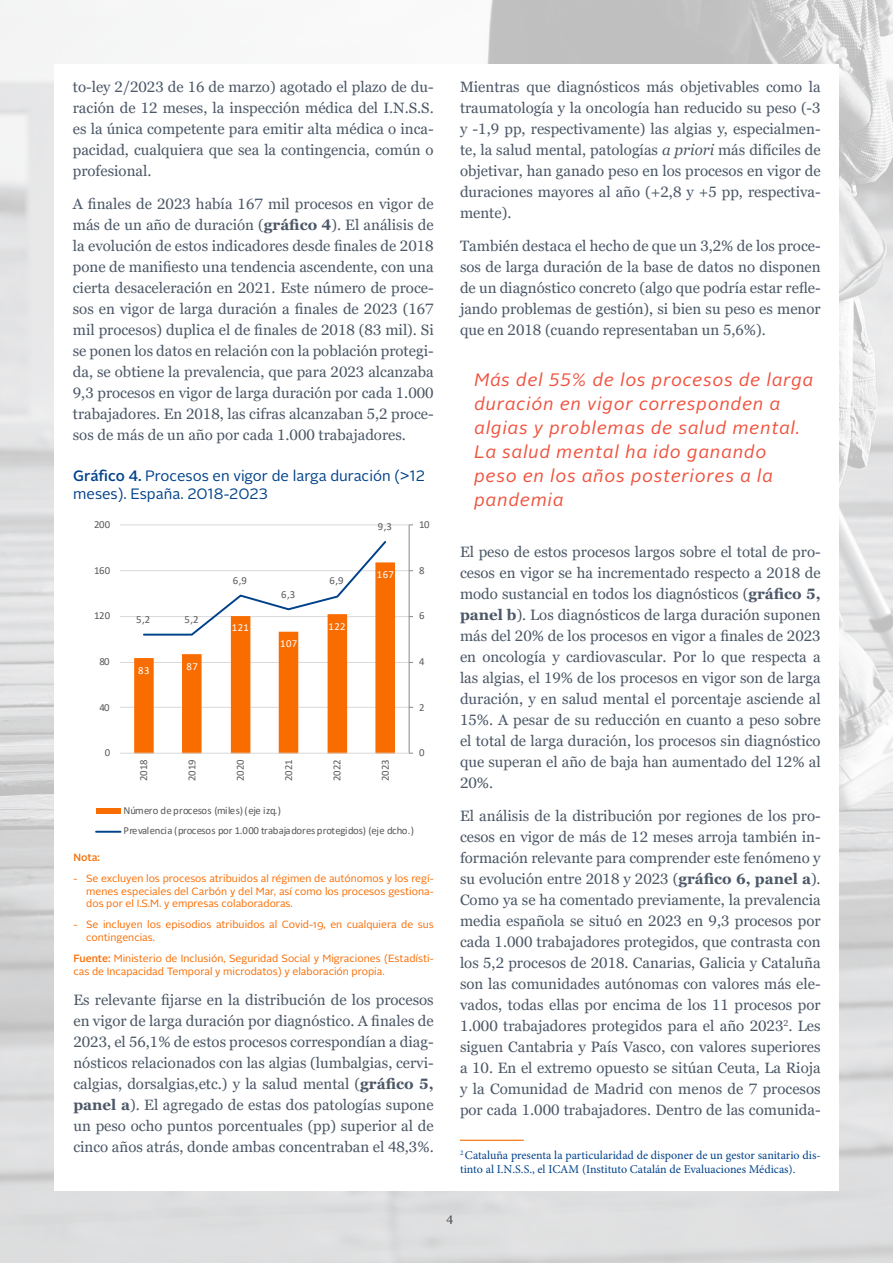
<style>
.page{position:relative;width:893px;height:1263px;background:#fff}
.page>*{position:absolute;margin:0;border:0;box-sizing:border-box;transform-origin:0 0}
.t1{font:italic 18px/24px "Alright Sans";letter-spacing:.05em;color:#f0523e}
.t2{font:15px/21px "Georgia Pro";color:#4c5867;text-align:justify}
.t3{font:15px/18px "Alright Sans";color:#00428a}
.t4{font:12px/14.4px "Minion Pro";color:#00428a}
.t5{font:12px "Georgia";color:#231f20}
.t6{font:10.8px/20.1px "Calibri";letter-spacing:-.025em;color:#595959}
.t7{font:10.8px "Calibri";letter-spacing:.04em;color:#fff}
.t8{font:10.5px/12.6px "Alright Sans";color:#f96c00}
.t9{font:500 10.5px "Alright Sans";color:#f96c00}
.s1{font-weight:700}
.s2{font-weight:500}
.s3{font-style:italic}
</style>
<div class="page">
<img style="left:0;top:0;width:893px;height:1263px">
<div style="left:54px;top:64px;width:785px;height:1127px;background:#fff"></div>
<hr style="left:460px;top:1140px;width:64px;height:1px;background:#f96c00">
<hr style="left:120px;top:707px;width:289px;height:1px;background:#d9d9d9">
<hr style="left:120px;top:662px;width:289px;height:1px;background:#d9d9d9">
<hr style="left:120px;top:616px;width:289px;height:1px;background:#d9d9d9">
<hr style="left:120px;top:570px;width:289px;height:1px;background:#d9d9d9">
<hr style="left:120px;top:524px;width:289px;height:1px;background:#d9d9d9">
<svg style="left:134px;top:562px;width:261px;height:191px"></svg>
<hr style="left:409px;top:525px;width:1px;height:228px;background:#898989">
<hr style="left:120px;top:753px;width:289px;height:1px;background:#d9d9d9">
<svg style="left:142px;top:541px;width:246px;height:96px"></svg>
<div style="left:96px;top:808px;width:24px;height:6px;background:#f96c00"></div>
<hr style="left:96px;top:831px;width:24px;height:2px;background:#00428a">
<p class="t2" style="left:73px;top:77px;width:362px">to-ley 2/2023 de 16 de marzo) agotado el plazo de du&shy;ración de 12 meses, la inspección médica del I.N.S.S. es la única competente para emitir alta médica o inca&shy;pacidad, cualquiera que sea la contingencia, común o profesional.</p>
<p class="t2" style="left:73px;top:194px;width:362px">A finales de 2023 había 167 mil procesos en vigor de más de un año de duración (<span class="s1">gráfico 4</span>). El análisis de la evolución de estos indicadores desde finales de 2018 pone de manifiesto una tendencia ascendente, con una cierta desaceleración en 2021. Este número de proce&shy;sos en vigor de larga duración a finales de 2023 (167 mil procesos) duplica el de finales de 2018 (83 mil). Si se ponen los datos en relación con la población protegi&shy;da, se obtiene la prevalencia, que para 2023 alcanzaba 9,3 procesos en vigor de larga duración por cada 1.000 trabajadores. En 2018, las cifras alcanzaban 5,2 proce&shy;sos de más de un año por cada 1.000 trabajadores.</p>
<p class="t3" style="left:73px;top:467px;width:353px"><span class="s2">Gráfico 4.</span> Procesos en vigor de larga duración (&gt;12 meses). España. 2018-2023</p>
<p class="t6" style="left:94px;top:514px;width:18px">200</p>
<p class="t6" style="left:378px;top:516px;width:16px">9,3</p>
<p class="t6" style="left:419px;top:514px;width:12px">10</p>
<p class="t6" style="left:94px;top:560px;width:18px">160</p>
<p class="t6" style="left:233px;top:570px;width:16px">6,9</p>
<p class="t6" style="left:329px;top:570px;width:16px">6,9</p>
<p class="t7" style="left:377px;top:567px;width:19px">167</p>
<p class="t6" style="left:419px;top:560px;width:7px">8</p>
<p class="t6" style="left:281px;top:584px;width:16px">6,3</p>
<p class="t6" style="left:94px;top:605px;width:18px">120</p>
<p class="t6" style="left:136px;top:609px;width:16px">5,2</p>
<p class="t6" style="left:185px;top:609px;width:16px">5,2</p>
<p class="t7" style="left:232px;top:620px;width:19px">121</p>
<p class="t7" style="left:328px;top:619px;width:19px">122</p>
<p class="t6" style="left:419px;top:605px;width:7px">6</p>
<p class="t7" style="left:280px;top:636px;width:19px">107</p>
<p class="t6" style="left:99px;top:651px;width:12px">80</p>
<p class="t7" style="left:138px;top:663px;width:13px">83</p>
<p class="t7" style="left:186px;top:658px;width:13px">87</p>
<p class="t6" style="left:419px;top:651px;width:7px">4</p>
<p class="t6" style="left:99px;top:697px;width:12px">40</p>
<p class="t6" style="left:419px;top:697px;width:7px">2</p>
<p class="t6" style="left:105px;top:742px;width:7px">0</p>
<p class="t6" style="left:419px;top:742px;width:7px">0</p>
<p class="t6" style="left:133px;top:781px;width:23px;rotate:-90deg">2018</p>
<p class="t6" style="left:182px;top:781px;width:23px;rotate:-90deg">2019</p>
<p class="t6" style="left:230px;top:781px;width:23px;rotate:-90deg">2020</p>
<p class="t6" style="left:278px;top:781px;width:23px;rotate:-90deg">2021</p>
<p class="t6" style="left:327px;top:781px;width:23px;rotate:-90deg">2022</p>
<p class="t6" style="left:375px;top:781px;width:23px;rotate:-90deg">2023</p>
<p class="t6" style="left:123px;top:800px;width:292px">Número de procesos (miles) (eje izq.)<br>Prevalencia (procesos por 1.000 trabajadores protegidos) (eje dcho.)</p>
<p class="t9" style="left:73px;top:850px;width:28px">Nota:</p>
<p class="t8" style="left:86px;top:872px;width:349px;text-align:justify;text-indent:-13px">- Se excluyen los procesos atribuidos al régimen de autónomos y los regí&shy;menes especiales del Carbón y del Mar, así como los procesos gestiona&shy;dos por el I.S.M. y empresas colaboradoras.</p>
<p class="t8" style="left:86px;top:918px;width:349px;text-indent:-13px">- Se incluyen los episodios atribuidos al Covid-19, en cualquiera de sus contingencias.</p>
<p class="t8" style="left:73px;top:952px;width:362px"><span class="s2">Fuente:</span> Ministerio de Inclusión, Seguridad Social y Migraciones (Estadísti&shy;cas de Incapacidad Temporal y microdatos) y elaboración propia.</p>
<p class="t2" style="left:73px;top:990px;width:362px">Es relevante fijarse en la distribución de los procesos en vigor de larga duración por diagnóstico. A finales de 2023, el 56,1% de estos procesos correspondían a diag&shy;nósticos relacionados con las algias (lumbalgias, cervi&shy;calgias, dorsalgias,etc.) y la salud mental (<span class="s1">gráfico 5, panel a</span>). El agregado de estas dos patologías supone un peso ocho puntos porcentuales (pp) superior al de cinco años atrás, donde ambas concentraban el 48,3%.</p>
<p class="t2" style="left:460px;top:77px;width:362px">Mientras que diagnósticos más objetivables como la traumatología y la oncología han reducido su peso (-3 y -1,9 pp, respectivamente) las algias y, especialmen&shy;te, la salud mental, patologías <span class="s3">a priori</span> más difíciles de objetivar, han ganado peso en los procesos en vigor de duraciones mayores al año (+2,8 y +5 pp, respectiva&shy;mente).</p>
<p class="t2" style="left:460px;top:236px;width:362px">También destaca el hecho de que un 3,2% de los proce&shy;sos de larga duración de la base de datos no disponen de un diagnóstico concreto (algo que podría estar refle&shy;jando problemas de gestión), si bien su peso es menor que en 2018 (cuando representaban un 5,6%).</p>
<p class="t1" style="left:474px;top:368px;width:341px">Más del 55% de los procesos de larga duración en vigor corresponden a algias y problemas de salud mental.<br>La salud mental ha ido ganando<br>peso en los años posteriores a la pandemia</p>
<p class="t2" style="left:460px;top:542px;width:362px">El peso de estos procesos largos sobre el total de pro&shy;cesos en vigor se ha incrementado respecto a 2018 de modo sustancial en todos los diagnósticos (<span class="s1">gráfico 5, panel b</span>). Los diagnósticos de larga duración suponen más del 20% de los procesos en vigor a finales de 2023 en oncología y cardiovascular. Por lo que respecta a las algias, el 19% de los procesos en vigor son de larga duración, y en salud mental el porcentaje asciende al 15%. A pesar de su reducción en cuanto a peso sobre el total de larga duración, los procesos sin diagnóstico que superan el año de baja han aumentado del 12% al 20%.</p>
<p class="t2" style="left:460px;top:806px;width:362px">El análisis de la distribución por regiones de los pro&shy;cesos en vigor de más de 12 meses arroja también in&shy;formación relevante para comprender este fenómeno y su evolución entre 2018 y 2023 (<span class="s1">gráfico 6, panel a</span>).<br>Como ya se ha comentado previamente, la prevalencia media española se situó en 2023 en 9,3 procesos por cada 1.000 trabajadores protegidos, que contrasta con los 5,2 procesos de 2018. Canarias, Galicia y Cataluña son las comunidades autónomas con valores más ele&shy;vados, todas ellas por encima de los 11 procesos por 1.000 trabajadores protegidos para el año 2023<sup>2</sup>. Les siguen Cantabria y País Vasco, con valores superiores a 10. En el extremo opuesto se sitúan Ceuta, La Rioja y la Comunidad de Madrid con menos de 7 procesos por cada 1.000 trabajadores. Dentro de las comunida-</p>
<p class="t4" style="left:460px;top:1148px;width:362px"><sup>2</sup> Cataluña presenta la particularidad de disponer de un gestor sanitario dis&shy;tinto al I.N.S.S., el ICAM (Instituto Catalán de Evaluaciones Médicas).</p>
<p class="t5" style="left:446px;top:1211px;width:8px">4</p>
</div>
